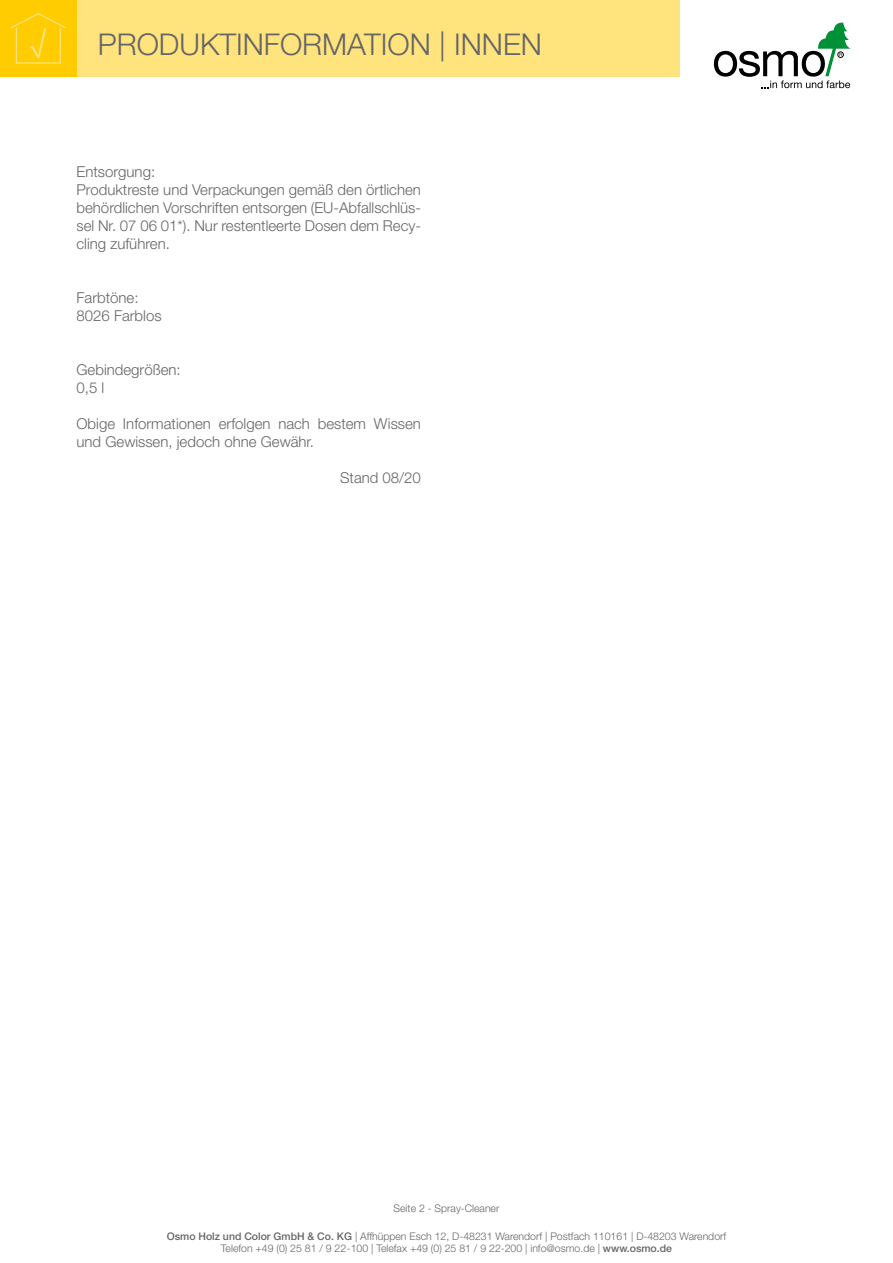
<style>
.page{position:relative;width:893px;height:1263px;background:#fff}
.page>*{position:absolute;margin:0;border:0;box-sizing:border-box;transform-origin:0 0}
.t1{font:300 30px "Helvetica Neue";color:#646567}
.t2{font:300 15px/18px "Helvetica Neue";color:#646567}
.t3{font:300 10.5px/12.6px "Helvetica Neue";color:#646567;text-align:center}
.s1{font-weight:500}
</style>
<div class="page">
<svg style="left:714px;top:23px;width:136px;height:65px"></svg>
<div style="left:77px;top:0;width:603px;height:77px;background:#ffe37d"></div>
<div style="left:0;top:0;width:77px;height:77px;background:#fecc00"></div>
<svg style="left:10px;top:13px;width:56px;height:51px"></svg>
<h1 class="t1" style="left:98px;top:26px;width:446px">PRODUKTINFORMATION | INNEN</h1>
<p class="t2" style="left:77px;top:162px;width:346px">Entsorgung:<br>Produktreste und Verpackungen gemäß den örtlichen behördlichen Vorschriften entsorgen (EU-Abfallschlüs&shy;sel Nr. 07 06 01*). Nur restentleerte Dosen dem Recy&shy;cling zuführen.</p>
<p class="t2" style="left:77px;top:288px;width:87px">Farbtöne:<br>8026 Farblos</p>
<p class="t2" style="left:77px;top:360px;width:106px">Gebindegrößen:<br>0,5 l</p>
<p class="t2" style="left:77px;top:414px;width:346px">Obige Informationen erfolgen nach bestem Wissen und Gewissen, jedoch ohne Gewähr.</p>
<p class="t2" style="left:340px;top:468px;width:82px">Stand 08/20</p>
<p class="t3" style="left:394px;top:1202px;width:107px">Seite 2 - Spray-Cleaner</p>
<p class="t3" style="left:167px;top:1229px;width:561px"><span class="s1">Osmo Holz und Color GmbH &amp; Co. KG</span> | Affhüppen Esch 12, D-48231 Warendorf | Postfach 110161 | D-48203 Warendorf<br>Telefon +49 (0) 25 81 / 9 22-100 | Telefax +49 (0) 25 81 / 9 22-200 | info@osmo.de | <span class="s1">www.osmo.de</span></p>
</div>
